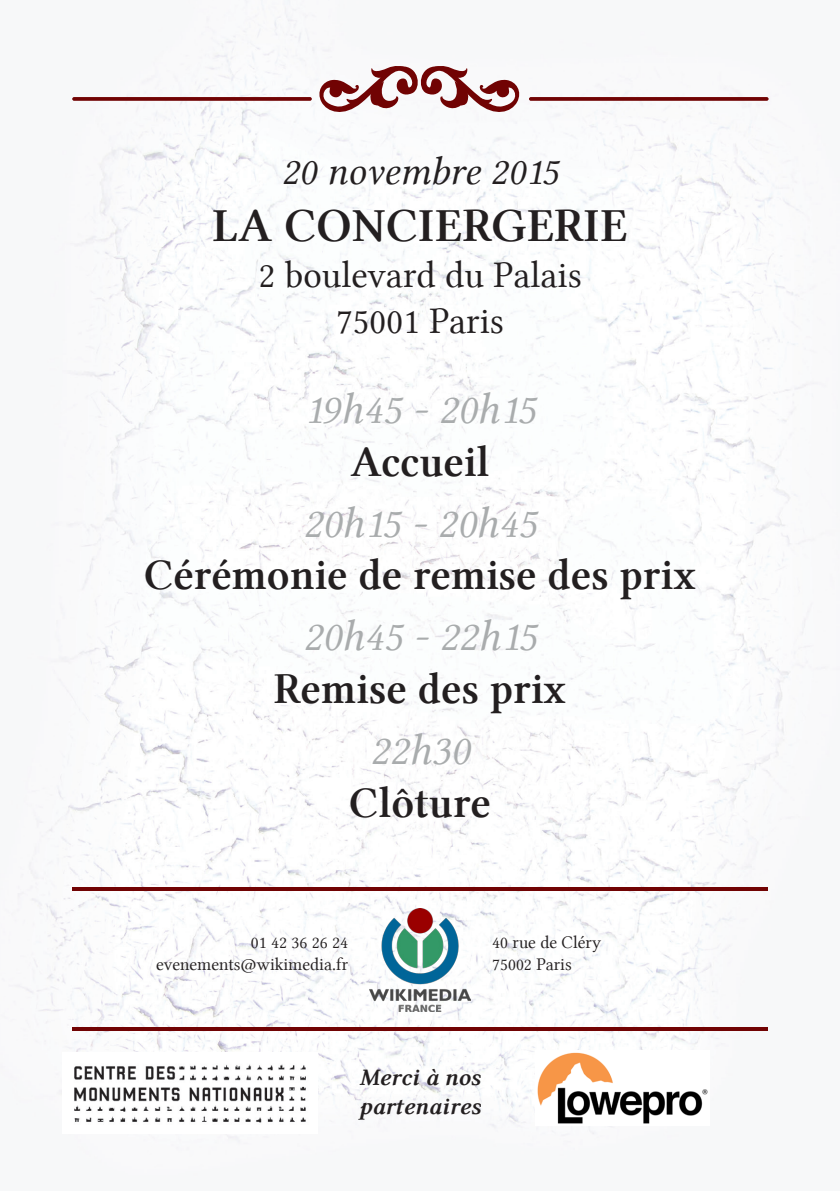
<style>
.page{position:relative;width:840px;height:1191px;background:#fff}
.page>*{position:absolute;margin:0;border:0;box-sizing:border-box;transform-origin:0 0}
.t1{font:48px "Lin Libertine B";letter-spacing:.005em;color:#231f20}
.t2{font:44px/52.8px "Lin Libertine B";color:#231f20;text-align:center}
.t3{font:44px/52.8px "Lin Libertine I";color:#a9acad;text-align:center}
.t4{font:40px "Lin Libertine I";color:#231f20}
.t5{font:38px "Lin Libertine";color:#231f20}
.t6{font:24px "Lin Libertine BI";color:#231f20}
.t7{font:18px "Lin Libertine";color:#231f20}
.s1{font-family:"Lin Libertine B";color:#231f20}
.s2{font-family:"Lin Libertine I";color:#a9acad}
</style>
<div class="page">
<img style="left:1px;top:0;width:824px;height:1148px">
<svg style="left:316px;top:65px;width:206px;height:53px"></svg>
<svg style="left:528px;top:97px;width:240px;height:4px"></svg>
<svg style="left:72px;top:97px;width:239px;height:4px"></svg>
<hr style="left:72px;top:887px;width:695px;height:4px;background:#710303">
<hr style="left:72px;top:1027px;width:695px;height:3px;background:#710303">
<img style="left:369px;top:908px;width:101px;height:103px">
<img style="left:534px;top:1050px;width:175px;height:75px">
<img style="left:62px;top:1052px;width:255px;height:82px">
<p class="t4" style="left:281px;top:148px;width:278px">20 novembre 2015</p>
<p class="t1" style="left:212px;top:198px;width:416px">LA CONCIERGERIE</p>
<p class="t5" style="left:258px;top:253px;width:324px">2 boulevard du Palais</p>
<p class="t5" style="left:336px;top:298px;width:169px">75001 Paris</p>
<p class="t3" style="left:304px;top:383px;width:233px">19h45 - 20h15<br><span class="s1">Accueil</span></p>
<p class="t3" style="left:303px;top:497px;width:235px">20h15 - 20h45</p>
<p class="t2" style="left:144px;top:550px;width:553px">Cérémonie de remise des prix</p>
<p class="t2" style="left:274px;top:611px;width:294px"><span class="s2">20h45 - 22h15<br></span>Remise des prix</p>
<p class="t3" style="left:370px;top:724px;width:101px">22h30</p>
<p class="t2" style="left:349px;top:777px;width:143px">Clôture</p>
<p class="t7" style="left:250px;top:932px;width:99px">01 42 36 26 24</p>
<p class="t7" style="left:156px;top:953px;width:193px">evenements@wikimedia.fr</p>
<p class="t7" style="left:492px;top:932px;width:110px">40 rue de Cléry</p>
<p class="t7" style="left:492px;top:953px;width:81px">75002 Paris</p>
<p class="t6" style="left:359px;top:1063px;width:122px">Merci à nos</p>
<p class="t6" style="left:359px;top:1092px;width:123px">partenaires</p>
</div>
